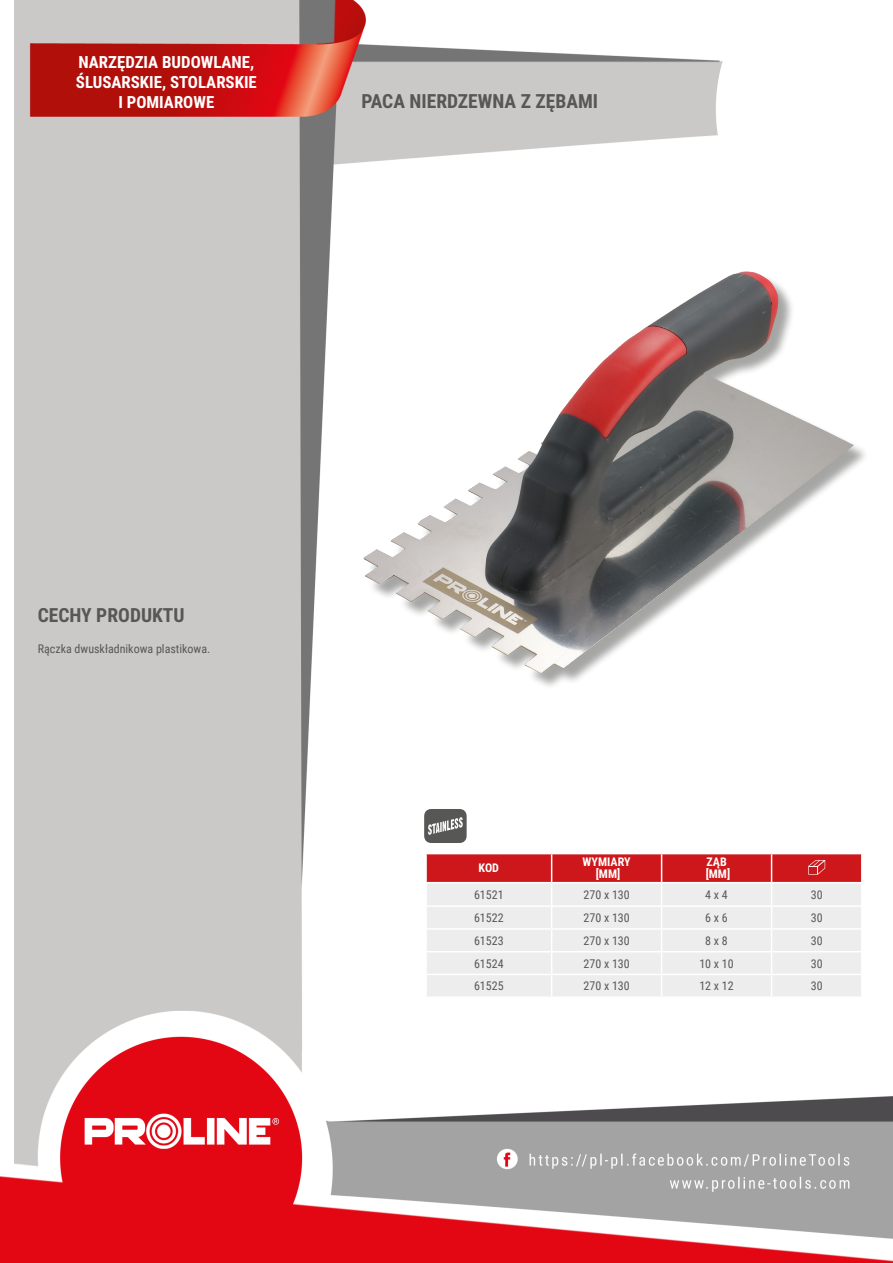
<style>
.page{position:relative;width:893px;height:1263px;background:#fff}
.page>*{position:absolute;margin:0;border:0;box-sizing:border-box;transform-origin:0 0}
.Lewo_bez_dzielenia{font:700 19.5px "Roboto Condensed";color:#575756}
.MateriaĹ__CECHY{font:700 19.5px "Roboto Condensed";color:#575756}
.NagĹ_Ăłwek{font:700 16.8px/20.1px "Roboto Condensed";color:#fff;text-align:center}
.Center{font:12px "Roboto Condensed";color:#575756}
.Opisy{font:12px "Roboto Condensed";color:#575756}
.Indeks{font:12px "Roboto Condensed";color:#575756}
.Ĺšrodek_bez_dzieleni{font:700 12px "Roboto Condensed";color:#fff}
.Ĺšrodek__wymuszenie{font:700 12px "Roboto Condensed";color:#fff}
.Tabelka_nagĹ_Ăłwek{font:700 12px "Roboto Condensed";color:#fff}
</style>
<div class="page">
<img style="left:0;top:0;width:893px;height:1263px">
<div style="left:367px;top:274px;width:503px;height:416px;background:#fff"></div>
<img style="left:363px;top:271px;width:491px;height:402px">
<hr style="left:425px;top:854px;width:2px;height:28px;background:#fff">
<hr style="left:425px;top:883px;width:2px;height:22px;background:#fff">
<hr style="left:425px;top:907px;width:2px;height:21px;background:#fff">
<hr style="left:425px;top:930px;width:2px;height:21px;background:#fff">
<hr style="left:425px;top:952px;width:2px;height:22px;background:#fff">
<hr style="left:425px;top:975px;width:2px;height:21px;background:#fff">
<hr style="left:425px;top:853px;width:127px;height:1px;background:#fff">
<hr style="left:425px;top:882px;width:127px;height:1px;background:#fff">
<hr style="left:425px;top:905px;width:127px;height:2px;background:#fff">
<hr style="left:425px;top:928px;width:127px;height:2px;background:#fff">
<hr style="left:425px;top:951px;width:127px;height:1px;background:#fff">
<hr style="left:425px;top:974px;width:127px;height:1px;background:#fff">
<hr style="left:425px;top:996px;width:127px;height:2px;background:#fff">
<hr style="left:552px;top:996px;width:110px;height:2px;background:#fff">
<hr style="left:662px;top:996px;width:110px;height:2px;background:#fff">
<hr style="left:772px;top:996px;width:90px;height:2px;background:#fff">
<svg style="left:426px;top:853px;width:436px;height:143px;background:#e8c5c6"></svg>
<div style="left:424px;top:809px;width:43px;height:34px;background:#575756;border-radius:7px"></div>
<svg style="left:428px;top:817px;width:35px;height:18px"></svg>
<p class="NagĹ_Ăłwek" style="left:76px;top:51px;width:182px">NARZĘDZIA BUDOWLANE,<br>ŚLUSARSKIE, STOLARSKIE<br>I POMIAROWE</p>
<p class="Lewo_bez_dzielenia" style="left:361px;top:88px;width:238px">PACA NIERDZEWNA Z ZĘBAMI</p>
<p class="MateriaĹ__CECHY" style="left:38px;top:601px;width:148px">CECHY PRODUKTU</p>
<p class="Opisy" style="left:38px;top:640px;width:174px">Rączka dwuskładnikowa plastikowa.</p>
<p class="Tabelka_nagĹ_Ăłwek" style="left:479px;top:860px;width:22px">KOD</p>
<p class="Ĺšrodek_bez_dzieleni" style="left:583px;top:854px;width:49px">WYMIARY</p>
<p class="Ĺšrodek__wymuszenie" style="left:596px;top:866px;width:26px">[MM]</p>
<p class="Ĺšrodek_bez_dzieleni" style="left:706px;top:854px;width:22px">ZĄB</p>
<p class="Ĺšrodek__wymuszenie" style="left:706px;top:866px;width:26px">[MM]</p>
<p class="Indeks" style="left:474px;top:886px;width:31px">61521</p>
<p class="Center" style="left:583px;top:886px;width:48px">270 x 130</p>
<p class="Center" style="left:705px;top:886px;width:24px">4 x 4</p>
<p class="Center" style="left:811px;top:886px;width:13px">30</p>
<p class="Indeks" style="left:474px;top:909px;width:31px">61522</p>
<p class="Center" style="left:583px;top:909px;width:48px">270 x 130</p>
<p class="Center" style="left:705px;top:909px;width:24px">6 x 6</p>
<p class="Center" style="left:811px;top:909px;width:13px">30</p>
<p class="Indeks" style="left:474px;top:932px;width:31px">61523</p>
<p class="Center" style="left:583px;top:932px;width:48px">270 x 130</p>
<p class="Center" style="left:705px;top:932px;width:24px">8 x 8</p>
<p class="Center" style="left:811px;top:932px;width:13px">30</p>
<p class="Indeks" style="left:474px;top:955px;width:31px">61524</p>
<p class="Center" style="left:583px;top:955px;width:48px">270 x 130</p>
<p class="Center" style="left:699px;top:955px;width:36px">10 x 10</p>
<p class="Center" style="left:811px;top:955px;width:13px">30</p>
<p class="Indeks" style="left:474px;top:978px;width:31px">61525</p>
<p class="Center" style="left:583px;top:978px;width:48px">270 x 130</p>
<p class="Center" style="left:699px;top:978px;width:36px">12 x 12</p>
<p class="Center" style="left:811px;top:978px;width:13px">30</p>
</div>
